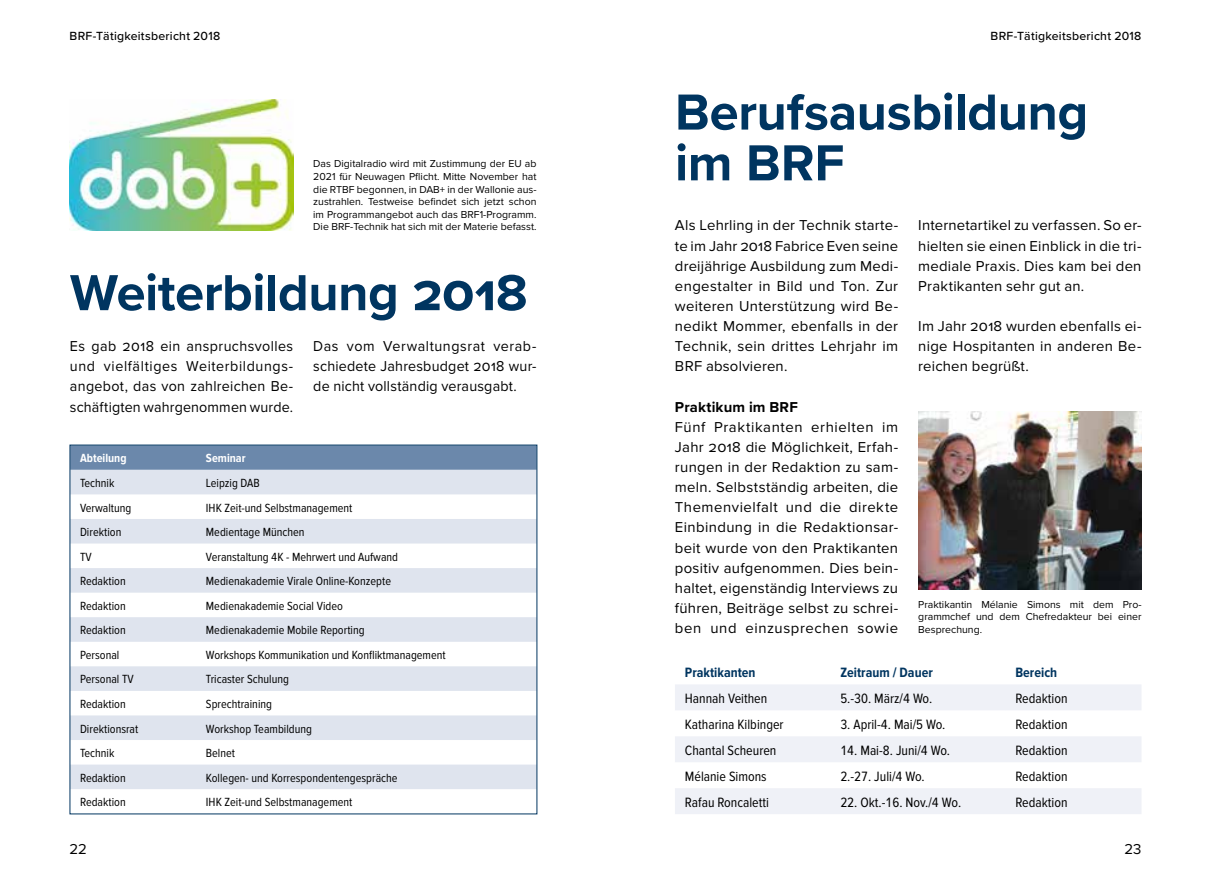
<style>
.page{position:relative;width:1211px;height:893px;background:#fff}
.page>*{position:absolute;margin:0;border:0;box-sizing:border-box;transform-origin:0 0}
.t1{font:700 52.5px/50.8px "Proxima Nova";letter-spacing:-.01em;color:#003560}
.t2{font:14.88px/20.1px "Proxima Nova";letter-spacing:.015em;color:#000;text-align:justify}
.t3{font:14.88px/20.1px "Proxima Nova";letter-spacing:.015em;color:#000;text-align:justify;scale:.96 1}
.t4{font:700 14.88px "Proxima Nova";letter-spacing:.01em;color:#000}
.t5{font:14px "Proxima Nova Cond";color:#000}
.t6{font:700 14px "Proxima Nova Cond";color:#003560}
.t7{font:12.25px "Proxima Nova Cond";color:#000}
.t8{font:500 12.25px "Proxima Nova";letter-spacing:.02em;color:#000}
.t9{font:700 12.25px "Proxima Nova Cond";color:#fff}
.t10{font:10.5px/12.6px "Proxima Nova";color:#000;text-align:justify}
</style>
<div class="page">
<div style="left:72px;top:447px;width:463px;height:23px;background:#6b88ab"></div>
<svg style="left:72px;top:470px;width:463px;height:319px;fill:#dfe4ee"></svg>
<img style="left:69px;top:99px;width:224px;height:131px">
<img style="left:918px;top:412px;width:223px;height:178px">
<svg style="left:675px;top:685px;width:466px;height:129px;fill:#eff1f7"></svg>
<p class="t8" style="left:69px;top:26px;width:152px">BRF-Tätigkeitsbericht 2018</p>
<p class="t10" style="left:313px;top:158px;width:225px">Das Digitalradio wird mit Zustimmung der EU ab 2021 für Neuwagen Pflicht. Mitte November hat die RTBF begonnen, in DAB+ in der Wallonie aus&shy;zustrahlen. Testweise befindet sich jetzt schon im Programmangebot auch das BRF1-Programm.<br>Die BRF-Technik hat sich mit der Materie befasst.</p>
<h1 class="t1" style="left:70px;top:266px;width:459px">Weiterbildung 2018</h1>
<p class="t3" style="left:70px;top:337px;width:234px">Es gab 2018 ein anspruchsvolles und vielfältiges Weiterbildungs&shy;angebot, das von zahlreichen Be&shy;schäftigten wahrgenommen wurde.</p>
<p class="t3" style="left:313px;top:337px;width:234px">Das vom Verwaltungsrat verab&shy;schiedete Jahresbudget 2018 wur&shy;de nicht vollständig verausgabt.</p>
<p class="t9" style="left:80px;top:451px;width:48px">Abteilung</p>
<p class="t9" style="left:206px;top:451px;width:41px">Seminar</p>
<p class="t7" style="left:80px;top:476px;width:36px">Technik</p>
<p class="t7" style="left:206px;top:476px;width:55px">Leipzig DAB</p>
<p class="t7" style="left:80px;top:501px;width:53px">Verwaltung</p>
<p class="t7" style="left:206px;top:501px;width:148px">IHK Zeit-und Selbstmanagement</p>
<p class="t7" style="left:80px;top:525px;width:43px">Direktion</p>
<p class="t7" style="left:206px;top:525px;width:100px">Medientage München</p>
<p class="t7" style="left:80px;top:550px;width:13px">TV</p>
<p class="t7" style="left:206px;top:550px;width:194px">Veranstaltung 4K - Mehrwert und Aufwand</p>
<p class="t7" style="left:80px;top:574px;width:47px">Redaktion</p>
<p class="t7" style="left:206px;top:574px;width:187px">Medienakademie Virale Online-Konzepte</p>
<p class="t7" style="left:80px;top:599px;width:47px">Redaktion</p>
<p class="t7" style="left:206px;top:599px;width:138px">Medienakademie Social Video</p>
<p class="t7" style="left:80px;top:623px;width:47px">Redaktion</p>
<p class="t7" style="left:206px;top:623px;width:160px">Medienakademie Mobile Reporting</p>
<p class="t7" style="left:80px;top:648px;width:41px">Personal</p>
<p class="t7" style="left:206px;top:648px;width:241px">Workshops Kommunikation und Konfliktmanagement</p>
<p class="t7" style="left:80px;top:673px;width:55px">Personal TV</p>
<p class="t7" style="left:206px;top:673px;width:84px">Tricaster Schulung</p>
<p class="t7" style="left:80px;top:697px;width:47px">Redaktion</p>
<p class="t7" style="left:206px;top:697px;width:68px">Sprechtraining</p>
<p class="t7" style="left:80px;top:722px;width:60px">Direktionsrat</p>
<p class="t7" style="left:206px;top:722px;width:107px">Workshop Teambildung</p>
<p class="t7" style="left:80px;top:746px;width:36px">Technik</p>
<p class="t7" style="left:206px;top:746px;width:31px">Belnet</p>
<p class="t7" style="left:80px;top:771px;width:47px">Redaktion</p>
<p class="t7" style="left:206px;top:771px;width:193px">Kollegen- und Korrespondentengespräche</p>
<p class="t7" style="left:80px;top:795px;width:47px">Redaktion</p>
<p class="t7" style="left:206px;top:795px;width:148px">IHK Zeit-und Selbstmanagement</p>
<p class="t8" style="left:990px;top:26px;width:152px">BRF-Tätigkeitsbericht 2018</p>
<h1 class="t1" style="left:675px;top:86px;width:415px">Berufsausbildung im BRF</h1>
<p class="t2" style="left:675px;top:216px;width:225px">Als Lehrling in der Technik starte&shy;te im Jahr 2018 Fabrice Even seine dreijährige Ausbildung zum Medi&shy;engestalter in Bild und Ton. Zur weiteren Unterstützung wird Be&shy;nedikt Mommer, ebenfalls in der Technik, sein drittes Lehrjahr im BRF absolvieren.</p>
<p class="t4" style="left:675px;top:396px;width:124px">Praktikum im BRF</p>
<p class="t2" style="left:675px;top:417px;width:225px">Fünf Praktikanten erhielten im Jahr 2018 die Möglichkeit, Erfah&shy;rungen in der Redaktion zu sam&shy;meln. Selbstständig arbeiten, die Themenvielfalt und die direkte Einbindung in die Redaktionsar&shy;beit wurde von den Praktikanten positiv aufgenommen. Dies bein&shy;haltet, eigenständig Interviews zu führen, Beiträge selbst zu schrei&shy;ben und einzusprechen sowie</p>
<p class="t2" style="left:918px;top:216px;width:225px">Internetartikel zu verfassen. So er&shy;hielten sie einen Einblick in die tri&shy;mediale Praxis. Dies kam bei den Praktikanten sehr gut an.</p>
<p class="t2" style="left:918px;top:317px;width:225px">Im Jahr 2018 wurden ebenfalls ei&shy;nige Hospitanten in anderen Be&shy;reichen begrüßt.</p>
<p class="t10" style="left:918px;top:598px;width:225px">Praktikantin Mélanie Simons mit dem Pro&shy;grammchef und dem Chefredakteur bei einer Besprechung.</p>
<p class="t6" style="left:685px;top:664px;width:72px">Praktikanten</p>
<p class="t6" style="left:840px;top:664px;width:94px">Zeitraum / Dauer</p>
<p class="t6" style="left:1015px;top:664px;width:43px">Bereich</p>
<p class="t5" style="left:685px;top:690px;width:84px">Hannah Veithen</p>
<p class="t5" style="left:840px;top:690px;width:93px">5.-30. März/4 Wo.</p>
<p class="t5" style="left:1015px;top:690px;width:54px">Redaktion</p>
<p class="t5" style="left:685px;top:716px;width:100px">Katharina Kilbinger</p>
<p class="t5" style="left:840px;top:716px;width:107px">3. April-4. Mai/5 Wo.</p>
<p class="t5" style="left:1015px;top:716px;width:54px">Redaktion</p>
<p class="t5" style="left:685px;top:742px;width:93px">Chantal Scheuren</p>
<p class="t5" style="left:840px;top:742px;width:111px">14. Mai-8. Juni/4 Wo.</p>
<p class="t5" style="left:1015px;top:742px;width:54px">Redaktion</p>
<p class="t5" style="left:685px;top:768px;width:83px">Mélanie Simons</p>
<p class="t5" style="left:840px;top:768px;width:86px">2.-27. Juli/4 Wo.</p>
<p class="t5" style="left:1015px;top:768px;width:54px">Redaktion</p>
<p class="t5" style="left:685px;top:794px;width:86px">Rafau Roncaletti</p>
<p class="t5" style="left:840px;top:794px;width:122px">22. Okt.-16. Nov./4 Wo.</p>
<p class="t5" style="left:1015px;top:794px;width:54px">Redaktion</p>
<p class="t2" style="left:69px;top:839px;width:19px">22</p>
<p class="t2" style="left:1124px;top:839px;width:19px">23</p>
</div>
